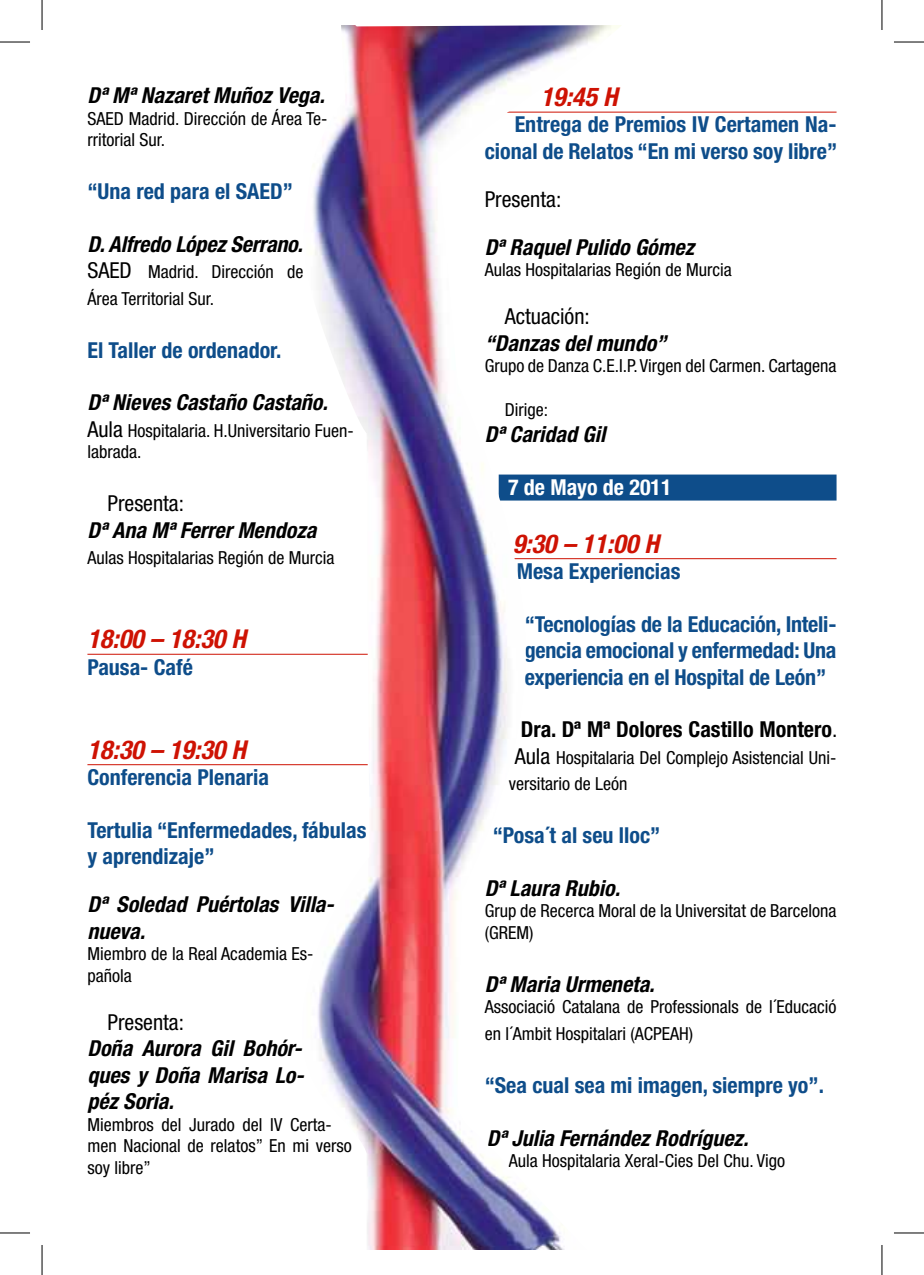
<style>
.page{position:relative;width:924px;height:1275px;background:#fff}
.page>*{position:absolute;margin:0;border:0;box-sizing:border-box;transform-origin:0 0}
.t1{font:italic 700 condensed 26px "Helvetica Neue LT Std";color:#ce1203}
.t2{font:700 condensed 22px/26.4px "Helvetica Neue LT Std";color:#0e4d8a}
.t3{font:italic 700 condensed 22px/26.4px "Helvetica Neue LT Std";color:#000}
.t4{font:condensed 22px "Helvetica Neue LT Std";color:#000}
.t5{font:700 condensed 22px "Helvetica Neue LT Std";color:#000}
.t6{font:700 condensed 22px "Helvetica Neue LT Std";color:#fff}
.t7{font:condensed 18px/21.6px "Helvetica Neue LT Std";color:#000}
.s1{font-size:22px}
.s2{font-weight:400}
</style>
<div class="page">
<hr style="left:87px;top:654px;width:280px;height:1px;background:#ce1203">
<hr style="left:87px;top:764px;width:280px;height:1px;background:#ce1203">
<hr style="left:506px;top:112px;width:330px;height:1px;background:#ce1203">
<div style="left:498px;top:474px;width:338px;height:26px;background:#0e4d8a"></div>
<hr style="left:512px;top:558px;width:324px;height:1px;background:#ce1203">
<img style="left:299px;top:25px;width:322px;height:1225px">
<hr style="left:0;top:42px;width:30px;height:1px;background:#000">
<hr style="left:893px;top:42px;width:30px;height:1px;background:#000">
<hr style="left:0;top:1232px;width:30px;height:1px;background:#000">
<hr style="left:893px;top:1232px;width:30px;height:1px;background:#000">
<hr style="left:42px;top:0;width:1px;height:30px;background:#000">
<hr style="left:42px;top:1245px;width:1px;height:30px;background:#000">
<hr style="left:881px;top:0;width:1px;height:30px;background:#000">
<hr style="left:881px;top:1245px;width:1px;height:30px;background:#000">
<p class="t3" style="left:87px;top:82px;width:239px">Dª Mª Nazaret Muñoz Vega.</p>
<p class="t7" style="left:87px;top:107px;width:241px">SAED Madrid. Dirección de Área Te&shy;rritorial Sur.</p>
<p class="t2" style="left:87px;top:178px;width:207px">“Una red para el SAED”</p>
<p class="t3" style="left:87px;top:231px;width:217px">D. Alfredo López Serrano.</p>
<p class="t7" style="left:87px;top:259px;width:217px;line-height:26.4px"><span class="s1">SAED</span> Madrid. Dirección de<br>Área Territorial Sur.</p>
<p class="t2" style="left:87px;top:336px;width:195px">El Taller de ordenador.</p>
<p class="t3" style="left:87px;top:389px;width:242px">Dª Nieves Castaño Castaño.</p>
<p class="t7" style="left:87px;top:419px;width:267px"><span class="s1">Aula</span> Hospitalaria. H.Universitario Fuen&shy;labrada.</p>
<p class="t4" style="left:107px;top:491px;width:78px">Presenta:</p>
<p class="t3" style="left:87px;top:517px;width:230px">Dª Ana Mª Ferrer Mendoza</p>
<p class="t7" style="left:87px;top:547px;width:248px">Aulas Hospitalarias Región de Murcia</p>
<h1 class="t1" style="left:87px;top:623px;width:160px">18:00 – 18:30 H</h1>
<p class="t2" style="left:87px;top:653px;width:107px">Pausa- Café</p>
<h1 class="t1" style="left:87px;top:733px;width:160px">18:30 – 19:30 H</h1>
<p class="t2" style="left:87px;top:763px;width:183px">Conferencia Plenaria</p>
<p class="t2" style="left:87px;top:816px;width:280px">Tertulia “Enfermedades, fábulas y aprendizaje”</p>
<p class="t3" style="left:87px;top:891px;width:248px">Dª Soledad Puértolas Villa&shy;nueva.</p>
<p class="t7" style="left:87px;top:943px;width:227px">Miembro de la Real Academia Es&shy;pañola</p>
<p class="t4" style="left:107px;top:1009px;width:78px">Presenta:</p>
<p class="t3" style="left:87px;top:1035px;width:218px;text-align:justify">Doña Aurora Gil Bohór&shy;ques y Doña Marisa Lo&shy;péz Soria.</p>
<p class="t7" style="left:87px;top:1113px;width:266px">Miembros del Jurado del IV Certa&shy;men Nacional de relatos” En mi verso soy libre”</p>
<h1 class="t1" style="left:540px;top:81px;width:78px">19:45 H</h1>
<p class="t2" style="left:484px;top:111px;width:354px;text-align:right">Entrega de Premios IV Certamen Na&shy;cional de Relatos “En mi verso soy libre”</p>
<p class="t4" style="left:484px;top:186px;width:78px">Presenta:</p>
<p class="t3" style="left:484px;top:234px;width:211px">Dª Raquel Pulido Gómez</p>
<p class="t7" style="left:484px;top:259px;width:248px">Aulas Hospitalarias Región de Murcia</p>
<p class="t4" style="left:504px;top:304px;width:87px">Actuación:</p>
<p class="t3" style="left:484px;top:330px;width:183px">“Danzas del mundo”</p>
<p class="t7" style="left:484px;top:355px;width:353px">Grupo de Danza C.E.I.P. Virgen del Carmen. Cartagena</p>
<p class="t7" style="left:504px;top:398px;width:45px">Dirige:</p>
<p class="t3" style="left:484px;top:421px;width:122px">Dª Caridad Gil</p>
<p class="t6" style="left:508px;top:474px;width:165px">7 de Mayo de 2011</p>
<h1 class="t1" style="left:512px;top:527px;width:148px">9:30 – 11:00 H</h1>
<p class="t2" style="left:516px;top:557px;width:165px">Mesa Experiencias</p>
<p class="t2" style="left:524px;top:610px;width:313px;text-align:justify">“Tecnologías de la Educación, Inteli&shy;gencia emocional y enfermedad: Una experiencia en el Hospital de León”</p>
<p class="t5" style="left:520px;top:716px;width:318px">Dra. Dª Mª Dolores Castillo Montero<span class="s2">.</span></p>
<p class="t7" style="left:508px;top:744px;width:329px;line-height:26.4px;text-indent:6px"><span class="s1">Aula</span> Hospitalaria Del Complejo Asistencial Uni&shy;versitario de León</p>
<p class="t2" style="left:492px;top:821px;width:169px">“Posa´t al seu lloc”</p>
<p class="t3" style="left:484px;top:875px;width:137px">Dª Laura Rubio.</p>
<p class="t7" style="left:484px;top:900px;width:353px">Grup de Recerca Moral de la Universitat de Barcelona (GREM)</p>
<p class="t3" style="left:484px;top:971px;width:171px">Dª Maria Urmeneta.</p>
<p class="t7" style="left:484px;top:993px;width:353px;line-height:26.4px">Associació Catalana de Professionals de l´Educació en l´Ambit Hospitalari (ACPEAH)</p>
<p class="t2" style="left:484px;top:1071px;width:340px">“Sea cual sea mi imagen, siempre yo”.</p>
<p class="t3" style="left:486px;top:1124px;width:263px">Dª Julia Fernández Rodríguez.</p>
<p class="t7" style="left:508px;top:1149px;width:278px">Aula Hospitalaria Xeral-Cies Del Chu. Vigo</p>
</div>
